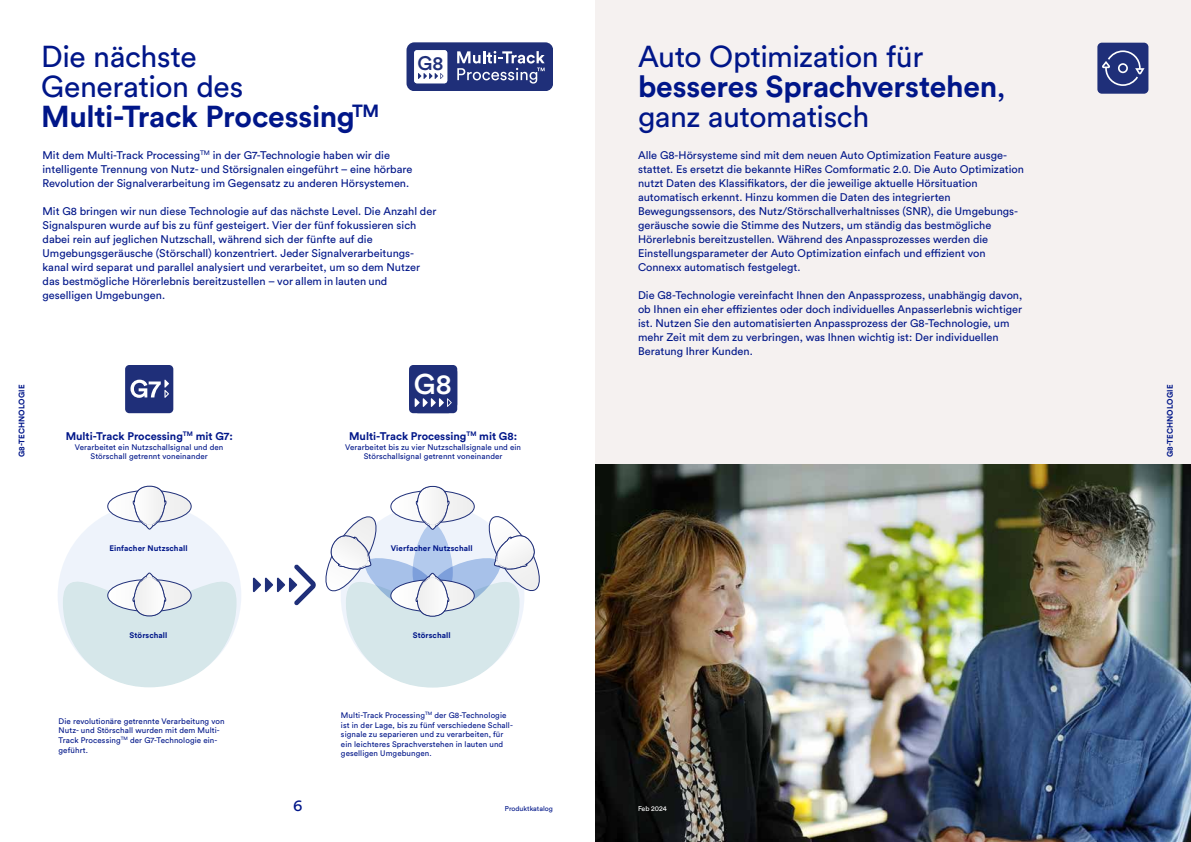
<style>
.page{position:relative;width:1191px;height:842px;background:#fff}
.page>*{position:absolute;margin:0;border:0;box-sizing:border-box;transform-origin:0 0}
.t1{font:30px/30px "Circular Pro";letter-spacing:-.015em;color:#001689}
.t2{font:700 30px/30px "Circular Pro";letter-spacing:-.01em;color:#001689}
.t3{font:500 28.3px "Circular Pro";color:#fff}
.t4{font:500 19.5px "Circular Pro";color:#1f2f79}
.t5{font:16px "Circular Pro";color:#001689}
.t6{font:11px/14px "Circular Pro";color:#001689}
.t7{font:700 11px "Circular Pro";color:#001689}
.t8{font:8px/9.6px "Circular Pro";letter-spacing:.01em;color:#001689}
.t9{font:700 8px "Circular Pro";letter-spacing:.01em;color:#001689}
.t10{font:7px "Circular Pro";color:#001689}
.t11{font:7px "Circular Pro";color:#fff}
.s1{font-weight:400}
.s2{font-weight:700}
</style>
<div class="page">
<div style="left:595px;top:0;width:596px;height:655px;background:#f5f1f0"></div>
<img style="left:595px;top:465px;width:596px;height:377px">
<div style="left:58px;top:504px;width:183px;height:183px;background:#eef3fb;border-radius:50%"></div>
<svg style="left:108px;top:485px;width:83px;height:45px"></svg>
<svg style="left:63px;top:572px;width:173px;height:115px"></svg>
<svg style="left:409px;top:365px;width:48px;height:48px;background:#2b3b80"></svg>
<div style="left:406px;top:42px;width:147px;height:49px;background:#1f2f79;border-radius:8px"></div>
<svg style="left:457px;top:51px;width:87px;height:33px"></svg>
<div style="left:414px;top:50px;width:33px;height:33px;background:#fff;border-radius:3px"></div>
<svg style="left:418px;top:73px;width:25px;height:6px"></svg>
<div style="left:1097px;top:43px;width:51px;height:51px;background:#1f2f79;border-radius:4px"></div>
<svg style="left:1102px;top:50px;width:42px;height:36px"></svg>
<svg style="left:253px;top:486px;width:287px;height:201px"></svg>
<div style="left:125px;top:365px;width:48px;height:48px;background:#1f2f79;border-radius:4px"></div>
<svg style="left:130px;top:380px;width:39px;height:18px"></svg>
<h1 class="t1" style="left:41px;top:40px;width:157px">Die nächste</h1>
<h3 class="t4" style="left:417px;top:50px;width:28px">G8</h3>
<h1 class="t2" style="left:41px;top:70px;width:340px"><span class="s1">Generation des<br></span>Multi-Track Processing<sup>TM</sup></h1>
<p class="t6" style="left:43px;top:147px;width:371px">Mit dem Multi-Track Processing<sup>TM</sup> in der G7-Technologie haben wir die intelligente Trennung von Nutz- und Störsignalen eingeführt – eine hörbare<br>Revolution der Signalverarbeitung im Gegensatz zu anderen Hörsystemen.</p>
<p class="t6" style="left:43px;top:203px;width:395px">Mit G8 bringen wir nun diese Technologie auf das nächste Level. Die Anzahl der Signalspuren wurde auf bis zu fünf gesteigert. Vier der fünf fokussieren sich dabei rein auf jeglichen Nutzschall, während sich der fünfte auf die Umgebungsgeräusche (Störschall) konzentriert. Jeder Signalverarbeitungs&shy;kanal wird separat und parallel analysiert und verarbeitet, um so dem Nutzer das bestmögliche Hörerlebnis bereitzustellen – vor allem in lauten und geselligen Umgebungen.</p>
<h1 class="t1" style="left:638px;top:40px;width:369px">Auto Optimization für <span class="s2">besseres Sprachverstehen</span>, ganz automatisch</h1>
<p class="t6" style="left:638px;top:147px;width:387px">Alle G8-Hörsysteme sind mit dem neuen Auto Optimization Feature ausge&shy;stattet. Es ersetzt die bekannte HiRes Comformatic 2.0. Die Auto Optimization nutzt Daten des Klassifikators, der die jeweilige aktuelle Hörsituation automatisch erkennt. Hinzu kommen die Daten des integrierten Bewegungssensors, des Nutz/Störschallverhaltnisses (SNR), die Umgebungs&shy;geräusche sowie die Stimme des Nutzers, um ständig das bestmögliche Hörerlebnis bereitzustellen. Während des Anpassprozesses werden die Einstellungsparameter der Auto Optimization einfach und effizient von Connexx automatisch festgelegt.</p>
<p class="t6" style="left:638px;top:287px;width:386px">Die G8-Technologie vereinfacht Ihnen den Anpassprozess, unabhängig davon, ob Ihnen ein eher effizientes oder doch individuelles Anpasserlebnis wichtiger ist. Nutzen Sie den automatisierten Anpassprozess der G8-Technologie, um mehr Zeit mit dem zu verbringen, was Ihnen wichtig ist: Der individuellen Beratung Ihrer Kunden.</p>
<h2 class="t3" style="left:414px;top:365px;width:39px">G8</h2>
<p class="t9" style="left:16px;top:457px;width:74px;rotate:-90deg">G8-TECHNOLOGIE</p>
<p class="t9" style="left:1164px;top:457px;width:74px;rotate:-90deg">G8-TECHNOLOGIE</p>
<p class="t7" style="left:66px;top:428px;width:169px">Multi-Track Processing<sup>TM</sup> mit G7:</p>
<p class="t8" style="left:75px;top:441px;width:150px;text-align:center">Verarbeitet ein Nutzschallsignal und den<br>Störschall getrennt voneinander</p>
<p class="t7" style="left:349px;top:428px;width:169px">Multi-Track Processing<sup>TM</sup> mit G8:</p>
<p class="t8" style="left:345px;top:441px;width:177px;text-align:center">Verarbeitet bis zu vier Nutzschallsignale und ein<br>Störschallsignal getrennt voneinander</p>
<p class="t9" style="left:109px;top:542px;width:80px">Einfacher Nutzschall</p>
<p class="t9" style="left:391px;top:542px;width:84px">Vierfacher Nutzschall</p>
<p class="t9" style="left:130px;top:630px;width:39px">Störschall</p>
<p class="t9" style="left:413px;top:630px;width:39px">Störschall</p>
<p class="t8" style="left:59px;top:716px;width:167px">Die revolutionäre getrennte Verarbeitung von Nutz- und Störschall wurden mit dem Multi-Track Processing<sup>TM</sup> der G7-Technologie ein&shy;geführt.</p>
<p class="t8" style="left:341px;top:710px;width:173px">Multi-Track Processing<sup>TM</sup> der G8-Technologie ist in der Lage, bis zu fünf verschiedene Schall&shy;signale zu separieren und zu verarbeiten, für ein leichteres Sprachverstehen in lauten und geselligen Umgebungen.</p>
<h3 class="t5" style="left:293px;top:794px;width:11px">6</h3>
<p class="t10" style="left:505px;top:803px;width:50px">Produktkatalog</p>
<p class="t11" style="left:638px;top:803px;width:30px">Feb 2024</p>
</div>
